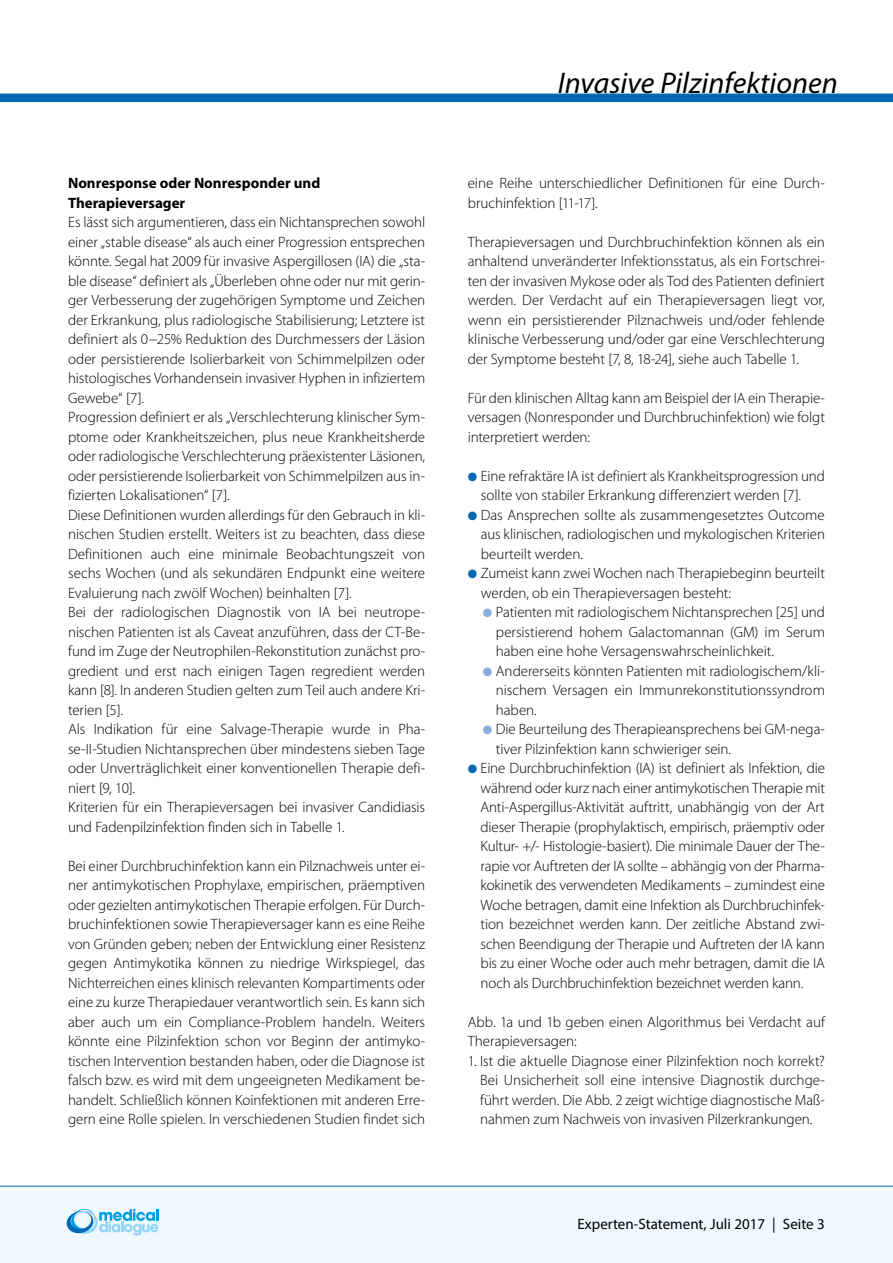
<style>
.page{position:relative;width:893px;height:1263px;background:#fff}
.page>*{position:absolute;margin:0;border:0;box-sizing:border-box;transform-origin:0 0}
.t1{font:italic 30px "Myriad Pro";color:#000}
.t2{font:300 15px/19.5px "Myriad Pro";letter-spacing:-.005em;color:#000;text-align:justify}
.t3{font:700 15px/19.5px "Myriad Pro";color:#000}
.t4{font:15px "Myriad Pro";color:#000}
.s1{color:#0069b4}
.s2{color:#8baddc}
</style>
<div class="page">
<div style="left:0;top:1186px;width:893px;height:77px;background:#eef8fe"></div>
<svg style="left:66px;top:1209px;width:93px;height:26px"></svg>
<hr style="left:0;top:1186px;width:893px;height:1px;background:#0069b4">
<div style="left:0;top:94px;width:893px;height:8px;background:#0069b4"></div>
<p class="t3" style="left:68px;top:173px;width:254px">Nonresponse oder Nonresponder und<br>Therapieversager</p>
<p class="t2" style="left:68px;top:213px;width:359px;text-align:left">Es lässt sich argumentieren, dass ein Nichtansprechen sowohl einer „stable disease“ als auch einer Progression entsprechen könnte. Segal hat 2009 für invasive Aspergillosen (IA) die „sta&shy;ble disease“ definiert als „Überleben ohne oder nur mit gerin&shy;ger Verbesserung der zugehörigen Symptome und Zeichen der Erkrankung, plus radiologische Stabilisierung; Letztere ist definiert als 0−25% Reduktion des Durchmessers der Läsion oder persistierende Isolierbarkeit von Schimmelpilzen oder histologisches Vorhandensein invasiver Hyphen in infiziertem Gewebe“ [7].<br>Progression definiert er als „Verschlechterung klinischer Sym&shy;ptome oder Krankheitszeichen, plus neue Krankheitsherde oder radiologische Verschlechterung präexistenter Läsionen, oder persistierende Isolierbarkeit von Schimmelpilzen aus in&shy;fizierten Lokalisationen“ [7].<br>Diese Definitionen wurden allerdings für den Gebrauch in kli&shy;nischen Studien erstellt. Weiters ist zu beachten, dass diese Definitionen auch eine minimale Beobachtungszeit von sechs Wochen (und als sekundären Endpunkt eine weitere Evaluierung nach zwölf Wochen) beinhalten [7].<br>Bei der radiologischen Diagnostik von IA bei neutrope&shy;nischen Patienten ist als Caveat anzuführen, dass der CT-Be&shy;fund im Zuge der Neutrophilen-Rekonstitution zunächst pro&shy;gredient und erst nach einigen Tagen regredient werden kann [8]. In anderen Studien gelten zum Teil auch andere Kri&shy;terien [5].<br>Als Indikation für eine Salvage-Therapie wurde in Pha&shy;se-II-Studien Nichtansprechen über mindestens sieben Tage oder Unverträglichkeit einer konventionellen Therapie defi&shy;niert [9, 10].<br>Kriterien für ein Therapieversagen bei invasiver Candidiasis und Fadenpilzinfektion finden sich in Tabelle 1.</p>
<p class="t2" style="left:68px;top:856px;width:359px">Bei einer Durchbruchinfektion kann ein Pilznachweis unter ei&shy;ner antimykotischen Prophylaxe, empirischen, präemptiven oder gezielten antimykotischen Therapie erfolgen. Für Durch&shy;bruchinfektionen sowie Therapieversager kann es eine Reihe von Gründen geben; neben der Entwicklung einer Resistenz gegen Antimykotika können zu niedrige Wirkspiegel, das Nichterreichen eines klinisch relevanten Kompartiments oder eine zu kurze Therapiedauer verantwortlich sein. Es kann sich aber auch um ein Compliance-Problem handeln. Weiters könnte eine Pilzinfektion schon vor Beginn der antimyko&shy;tischen Intervention bestanden haben, oder die Diagnose ist falsch bzw. es wird mit dem ungeeigneten Medikament be&shy;handelt. Schließlich können Koinfektionen mit anderen Erre&shy;gern eine Rolle spielen. In verschiedenen Studien findet sich</p>
<h1 class="t1" style="left:558px;top:65px;width:281px">Invasive Pilzinfektionen</h1>
<p class="t2" style="left:468px;top:174px;width:359px">eine Reihe unterschiedlicher Definitionen für eine Durch&shy;bruchinfektion [11-17].</p>
<p class="t2" style="left:468px;top:232px;width:359px">Therapieversagen und Durchbruchinfektion können als ein anhaltend unveränderter Infektionsstatus, als ein Fortschrei&shy;ten der invasiven Mykose oder als Tod des Patienten definiert werden. Der Verdacht auf ein Therapieversagen liegt vor, wenn ein persistierender Pilznachweis und/oder fehlende klinische Verbesserung und/oder gar eine Verschlechterung der Symptome besteht [7, 8, 18-24], siehe auch Tabelle 1.</p>
<p class="t2" style="left:468px;top:388px;width:359px">Für den klinischen Alltag kann am Beispiel der IA ein Therapie&shy;versagen (Nonresponder und Durchbruchinfektion) wie folgt interpretiert werden:</p>
<p class="t2" style="left:481px;top:466px;width:346px;text-indent:-13px"><span class="s1">●</span> Eine refraktäre IA ist definiert als Krankheitsprogression und sollte von stabiler Erkrankung differenziert werden [7].</p>
<p class="t2" style="left:481px;top:505px;width:346px;text-indent:-13px"><span class="s1">●</span> Das Ansprechen sollte als zusammengesetztes Outcome aus klinischen, radiologischen und mykologischen Kriterien beurteilt werden.</p>
<p class="t2" style="left:481px;top:564px;width:346px;text-indent:-13px"><span class="s1">●</span> Zumeist kann zwei Wochen nach Therapiebeginn beurteilt werden, ob ein Therapieversagen besteht:</p>
<p class="t2" style="left:496px;top:603px;width:331px;text-indent:-13px"><span class="s2">●</span> Patienten mit radiologischem Nichtansprechen [25] und persistierend hohem Galactomannan (GM) im Serum haben eine hohe Versagenswahrscheinlichkeit.</p>
<p class="t2" style="left:496px;top:661px;width:331px;text-indent:-13px"><span class="s2">●</span> Andererseits könnten Patienten mit radiologischem/kli&shy;nischem Versagen ein Immunrekonstitutionssyndrom haben.</p>
<p class="t2" style="left:496px;top:720px;width:331px;text-indent:-13px"><span class="s2">●</span> Die Beurteilung des Therapieansprechens bei GM-nega&shy;tiver Pilzinfektion kann schwieriger sein.</p>
<p class="t2" style="left:481px;top:759px;width:346px;text-indent:-13px"><span class="s1">●</span> Eine Durchbruchinfektion (IA) ist definiert als Infektion, die während oder kurz nach einer antimykotischen Therapie mit Anti-Aspergillus-Aktivität auftritt, unabhängig von der Art dieser Therapie (prophylaktisch, empirisch, präemptiv oder Kultur- +/- Histologie-basiert). Die minimale Dauer der The&shy;rapie vor Auftreten der IA sollte – abhängig von der Pharma&shy;kokinetik des verwendeten Medikaments – zumindest eine Woche betragen, damit eine Infektion als Durchbruchinfek&shy;tion bezeichnet werden kann. Der zeitliche Abstand zwi&shy;schen Beendigung der Therapie und Auftreten der IA kann bis zu einer Woche oder auch mehr betragen, damit die IA noch als Durchbruchinfektion bezeichnet werden kann.</p>
<p class="t2" style="left:468px;top:1012px;width:359px">Abb. 1a und 1b geben einen Algorithmus bei Verdacht auf<br>Therapieversagen:</p>
<p class="t2" style="left:480px;top:1051px;width:346px;text-indent:-12px">1. Ist die aktuelle Diagnose einer Pilzinfektion noch korrekt?<br>Bei Unsicherheit soll eine intensive Diagnostik durchge&shy;führt werden. Die Abb. 2 zeigt wichtige diagnostische Maß&shy;nahmen zum Nachweis von invasiven Pilzerkrankungen.</p>
<p class="t4" style="left:577px;top:1214px;width:249px">Experten-Statement, Juli 2017 | Seite 3</p>
</div>
